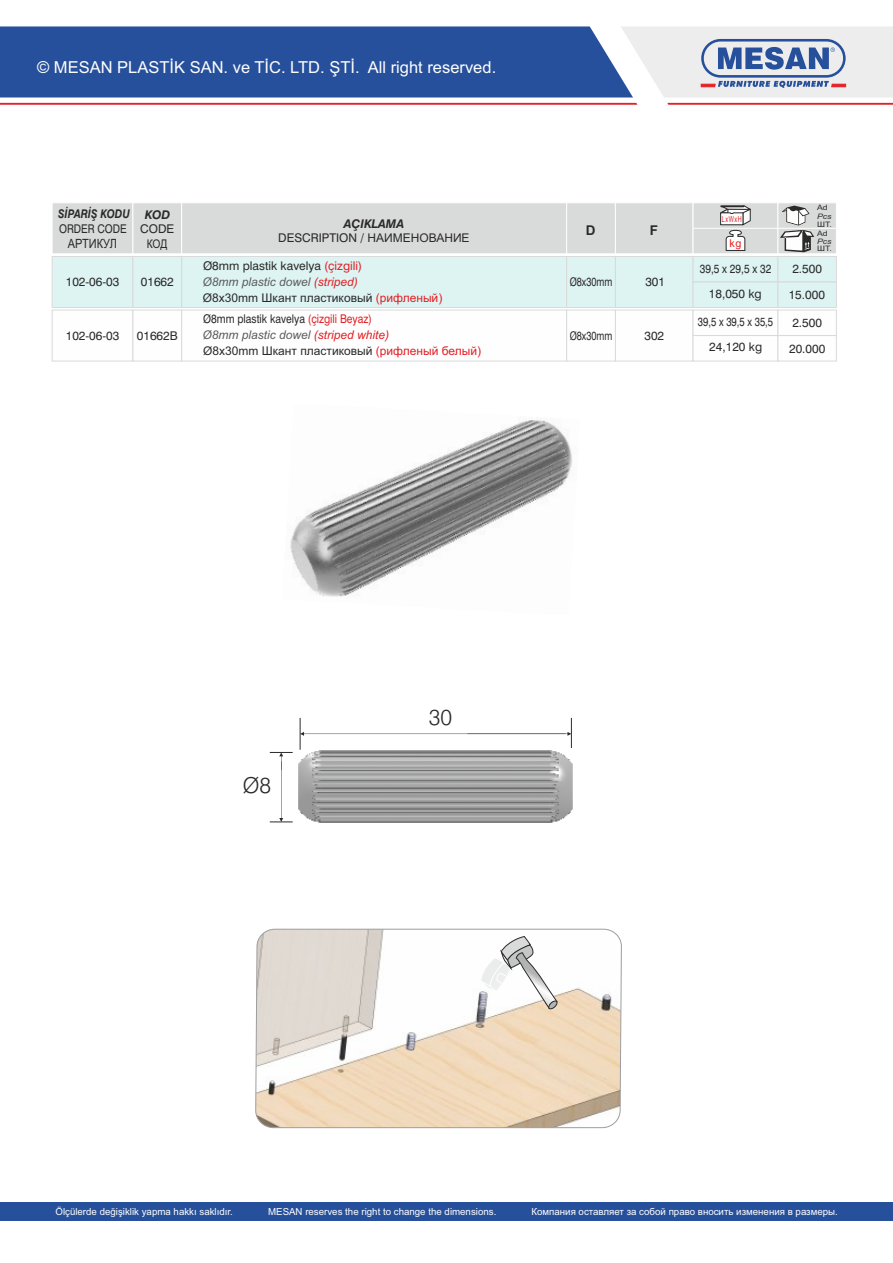
<style>
.page{position:relative;width:893px;height:1263px;background:#fff}
.page>*{position:absolute;margin:0;border:0;box-sizing:border-box;transform-origin:0 0}
.t1{font:300 21.9px "Swiss 721 BT";color:#2b2a29}
.t2{font:16.5px "Arial";color:#fefefe}
.t3{font:700 13.5px "Arial";color:#2b2a29}
.t4{font:12.75px "Arial";color:#2b2a29;scale:.86 1}
.t5{font:12px/15.5px "Arial";color:#2b2a29}
.t6{font:12px/14.4px "Swiss 721 BT";color:#2b2a29;text-align:center}
.t7{font:12px "Swiss 721 BT";color:#2b2a29;scale:.86 1}
.t8{font:12px/25.2px "Swiss 721 BT";color:#2b2a29;text-align:center;scale:.8 1}
.t9{font:12px/25.2px "Swiss 721 BT";color:#2b2a29;text-align:center;scale:.85 1}
.t10{font:12px "Swiss 721 BT";color:#2b2a29;scale:.77 1}
.t11{font:italic 700 12px "Swiss 721 BT";color:#2b2a29;scale:.86 1}
.t12{font:italic 700 12px "Swiss 721 BT";color:#2b2a29}
.t13{font:12px "Arial";color:#2b2a29;scale:.86 1}
.t14{font:10.8px "Arial";color:#e31e24}
.t15{font:9.75px "Arial";color:#fefefe}
.t16{font:8.25px "Arial";letter-spacing:.105em;color:#e31e24;scale:.66 1}
.t17{font:7.5px/9.6px "Arial";color:#2b2a29;scale:1.16 1}
.t18{font:italic 7.5px "Arial";color:#2b2a29;scale:1.16 1}
.s1{font-weight:700;font-style:italic}
.s2{font-family:"Arial"}
.s3{color:#e31e24}
.s4{font-style:italic;color:#5b5b5b}
.s5{font-style:italic;color:#e31e24}
</style>
<div class="page">
<svg style="left:0;top:103px;width:637px;height:2px"></svg>
<svg style="left:667px;top:103px;width:226px;height:2px"></svg>
<svg style="left:0;top:26px;width:893px;height:71px;background:#5d7bb2"></svg>
<div style="left:0;top:1202px;width:893px;height:18px;background:#26509b"></div>
<svg style="left:255px;top:929px;width:367px;height:199px"></svg>
<img style="left:290px;top:419px;width:283px;height:178px">
<hr style="left:571px;top:718px;width:1px;height:32px;background:#2b2a29">
<svg style="left:301px;top:732px;width:270px;height:4px"></svg>
<img style="left:298px;top:749px;width:275px;height:74px">
<svg style="left:270px;top:752px;width:23px;height:71px"></svg>
<hr style="left:300px;top:718px;width:1px;height:32px;background:#2b2a29">
<svg style="left:52px;top:203px;width:785px;height:159px"></svg>
<h2 class="t2" style="left:37px;top:61px;width:461px">© MESAN PLASTİK SAN. ve TİC. LTD. ŞTİ. All right reserved.</h2>
<p class="t11" style="left:58px;top:209px;width:85px">SİPARİŞ KODU</p>
<p class="t7" style="left:59px;top:223px;width:80px">ORDER CODE</p>
<h3 class="t4" style="left:68px;top:239px;width:59px">АРТИКУЛ</h3>
<p class="t12" style="left:145px;top:209px;width:27px">KOD</p>
<p class="t6" style="left:140px;top:222px;width:35px">CODE</p>
<p class="t13" style="left:147px;top:240px;width:26px">КОД</p>
<p class="t6" style="left:278px;top:217px;width:193px"><span class="s1">AÇIKLAMA<br></span>DESCRIPTION / <span class="s2">НАИМЕНОВАНИЕ</span></p>
<h3 class="t3" style="left:586px;top:225px;width:11px">D</h3>
<h3 class="t3" style="left:650px;top:225px;width:10px">F</h3>
<p class="t16" style="left:722px;top:216px;width:32px">LxWxH</p>
<p class="t14" style="left:730px;top:239px;width:13px">kg</p>
<p class="t17" style="left:817px;top:204px;width:11px">Ad</p>
<p class="t18" style="left:817px;top:213px;width:14px">Pcs</p>
<p class="t17" style="left:817px;top:220px;width:14px">ШТ.<br>Ad</p>
<p class="t18" style="left:817px;top:238px;width:14px">Pcs</p>
<p class="t17" style="left:817px;top:244px;width:14px">ШТ.</p>
<p class="t6" style="left:66px;top:276px;width:55px">102-06-03</p>
<p class="t6" style="left:141px;top:276px;width:34px">01662</p>
<p class="t6" style="left:203px;top:260px;width:161px">Ø8mm plastik kavelya <span class="s3">(çizgili)</span></p>
<p class="t5" style="left:203px;top:276px;width:241px"><span class="s4">Ø8mm plastic dowel</span> <span class="s5">(striped)<br></span>Ø8x30mm Шкант пластиковый <span class="s3">(рифленый)</span></p>
<p class="t10" style="left:570px;top:277px;width:57px">Ø8x30mm</p>
<p class="t6" style="left:645px;top:276px;width:21px">301</p>
<p class="t9" style="left:700px;top:257px;width:86px">39,5 x 29,5 x 32<br>18,050 kg</p>
<p class="t6" style="left:792px;top:263px;width:31px">2.500</p>
<p class="t6" style="left:789px;top:289px;width:38px">15.000</p>
<p class="t6" style="left:66px;top:329px;width:55px">102-06-03</p>
<p class="t6" style="left:137px;top:329px;width:42px">01662B</p>
<p class="t7" style="left:203px;top:314px;width:198px">Ø8mm plastik kavelya <span class="s3">(çizgili Beyaz)</span></p>
<p class="t5" style="left:203px;top:328px;width:280px;line-height:15.9px"><span class="s4">Ø8mm plastic dowel</span> <span class="s5">(striped white)<br></span>Ø8x30mm Шкант пластиковый <span class="s3">(рифленый белый)</span></p>
<p class="t6" style="left:644px;top:329px;width:21px">302</p>
<p class="t10" style="left:570px;top:331px;width:57px">Ø8x30mm</p>
<p class="t8" style="left:698px;top:310px;width:96px">39,5 x 39,5 x 35,5<br>24,120 kg</p>
<p class="t6" style="left:792px;top:317px;width:31px">2.500</p>
<p class="t6" style="left:789px;top:342px;width:38px">20.000</p>
<h1 class="t1" style="left:243px;top:777px;width:30px">Ø8</h1>
<h1 class="t1" style="left:429px;top:709px;width:25px">30</h1>
<p class="t15" style="left:55px;top:1208px;width:179px">Ölçülerde değişiklik yapma hakkı saklıdır.</p>
<p class="t15" style="left:268px;top:1208px;width:230px">MESAN reserves the right to change the dimensions.</p>
<p class="t15" style="left:531px;top:1208px;width:308px">Компания оставляет за собой право вносить изменения в размеры.</p>
</div>
